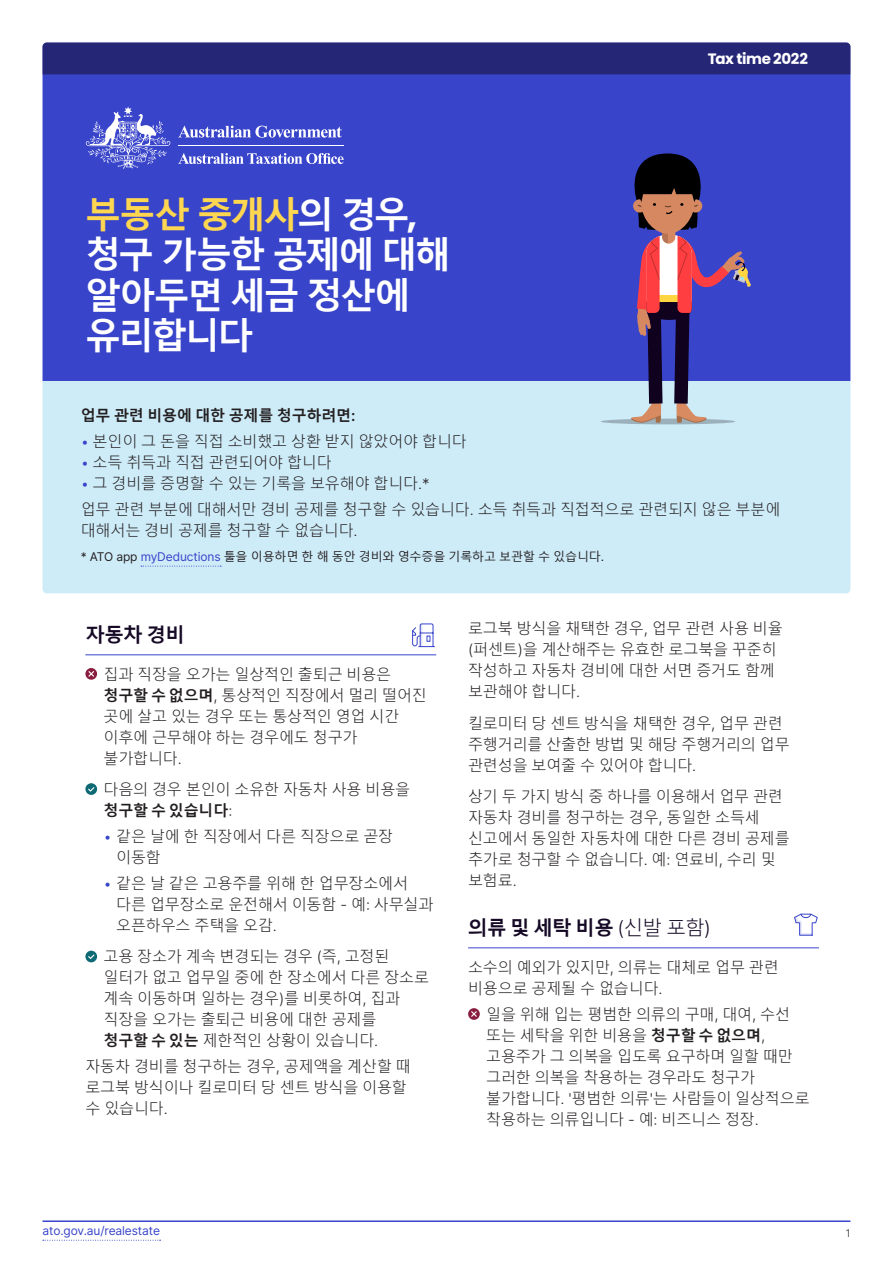
<style>
.page{position:relative;width:893px;height:1263px;background:#fff}
.page>*{position:absolute;margin:0;border:0;box-sizing:border-box;transform-origin:0 0}
.h2_occupations{font:700 36px/40.5px "Malgun Gothic";letter-spacing:-.07em;color:#fff}
.h3_rule_under__icon{font:700 19.5px "Malgun Gothic";letter-spacing:-.03em;color:#150925}
.p_icon{font:300 15px/21px "Malgun Gothic";letter-spacing:-.01em;color:#231f20}
.t1{font:700 15px "Malgun Gothic";letter-spacing:-.01em;color:#231f20}
.h1_factsheet_header{font:700 15px "Poppins";letter-spacing:-.025em;color:#fff}
.p_note{font:12px "Malgun Gothic";letter-spacing:-.01em;color:#231f20}
.t2{font:12px "Inter";letter-spacing:-.01em;color:#3844ca}
.t3{font:300 10.5px "Inter";color:#231f20}
.s1{color:#ffd650}
.s2{font-family:"Poppins"}
.s3{font-family:"Inter";font-weight:600}
.s4{font-family:"Inter";color:#3844ca}
.s5{font-family:"Inter"}
.s6{font-weight:700}
.s7{font-family:"Inter";font-weight:300}
.s8{font-weight:300}
</style>
<div class="page">
<hr style="left:43px;top:1220px;width:807px;height:2px;background:#3844ca">
<div style="left:43px;top:74px;width:807px;height:307px;background:#3844ca"></div>
<svg style="left:178px;top:126px;width:164px;height:12px"></svg>
<svg style="left:86px;top:107px;width:84px;height:62px;background:#666fd6"></svg>
<hr style="left:178px;top:145px;width:166px;height:1px;background:#fff">
<svg style="left:178px;top:153px;width:166px;height:11px"></svg>
<div style="left:43px;top:43px;width:807px;height:31px;background:#262677"></div>
<svg style="left:43px;top:1240px;width:118px;height:1px"></svg>
<div style="left:43px;top:381px;width:807px;height:212px;background:#ceebf8"></div>
<svg style="left:141px;top:566px;width:80px;height:1px"></svg>
<hr style="left:85px;top:654px;width:351px;height:1px;background:#3844ca">
<svg style="left:412px;top:623px;width:23px;height:24px"></svg>
<svg style="left:85px;top:668px;width:12px;height:12px"></svg>
<svg style="left:88px;top:671px;width:6px;height:6px"></svg>
<svg style="left:85px;top:783px;width:12px;height:12px"></svg>
<svg style="left:88px;top:787px;width:6px;height:4px"></svg>
<div style="left:85px;top:951px;width:12px;height:11px;background:#0d6974;border-radius:50%"></div>
<svg style="left:88px;top:954px;width:6px;height:5px"></svg>
<hr style="left:468px;top:947px;width:351px;height:1px;background:#3844ca">
<svg style="left:794px;top:914px;width:24px;height:22px"></svg>
<div style="left:468px;top:1008px;width:12px;height:12px;background:#881d3f;border-radius:50%"></div>
<svg style="left:471px;top:1011px;width:6px;height:6px"></svg>
<div style="left:601px;top:419px;width:134px;height:5px;background:#9bb0ba;border-radius:50%"></div>
<svg style="left:629px;top:153px;width:122px;height:270px;background:#68589a"></svg>
<h1 class="h1_factsheet_header" style="left:708px;top:50px;width:102px">Tax time 2022</h1>
<h2 class="h2_occupations" style="left:85px;top:194px;width:368px"><span class="s1">부동산 중개사</span>의 경우<span class="s2">, </span>청구 가능한 공제에 대해 알아두면 세금 정산에 유리합니다</h2>
<p class="t1" style="left:81px;top:407px;width:276px">업무 관련 비용에 대한 공제를 청구하려면<span class="s3">:</span></p>
<p class="p_icon" style="left:81px;top:431px;width:388px"><span class="s4">•</span> 본인이 그 돈을 직접 소비했고 상환 받지 않았어야 합니다</p>
<p class="p_icon" style="left:81px;top:452px;width:253px"><span class="s4">•</span> 소득 취득과 직접 관련되어야 합니다</p>
<p class="p_icon" style="left:81px;top:473px;width:350px"><span class="s4">•</span> 그 경비를 증명할 수 있는 기록을 보유해야 합니다<span class="s5">.*</span></p>
<p class="p_icon" style="left:81px;top:499px;width:701px">업무 관련 부분에 대해서만 경비 공제를 청구할 수 있습니다<span class="s5">.</span> 소득 취득과 직접적으로 관련되지 않은 부분에 대해서는 경비 공제를 청구할 수 없습니다<span class="s5">.</span></p>
<p class="p_note" style="left:81px;top:550px;width:525px"><span class="s5">* ATO app</span> <span class="s4">myDeductions</span> 툴을 이용하면 한 해 동안 경비와 영수증을 기록하고 보관할 수 있습니다<span class="s5">.</span></p>
<h3 class="h3_rule_under__icon" style="left:85px;top:623px;width:101px">자동차 경비</h3>
<p class="p_icon" style="left:103px;top:664px;width:325px">집과 직장을 오가는 일상적인 출퇴근 비용은 <span class="s6">청구할 수 없으며</span><span class="s5">,</span> 통상적인 직장에서 멀리 떨어진 곳에 살고 있는 경우 또는 통상적인 영업 시간 이후에 근무해야 하는 경우에도 청구가 불가합니다<span class="s5">.</span></p>
<p class="p_icon" style="left:103px;top:779px;width:308px">다음의 경우 본인이 소유한 자동차 사용 비용을 <span class="s6">청구할 수 있습니다</span><span class="s5">:</span></p>
<p class="p_icon" style="left:116px;top:826px;width:278px;text-indent:-13px"><span class="s4">•</span> 같은 날에 한 직장에서 다른 직장으로 곧장 이동함</p>
<p class="p_icon" style="left:116px;top:873px;width:319px;text-indent:-13px"><span class="s4">•</span> 같은 날 같은 고용주를 위해 한 업무장소에서 다른 업무장소로 운전해서 이동함 <span class="s5">-</span> 예<span class="s5">:</span> 사무실과 오픈하우스 주택을 오감<span class="s5">.</span></p>
<p class="p_icon" style="left:103px;top:947px;width:327px">고용 장소가 계속 변경되는 경우 <span class="s5">(</span>즉<span class="s5">,</span> 고정된 일터가 없고 업무일 중에 한 장소에서 다른 장소로 계속 이동하며 일하는 경우<span class="s5">)</span>를 비롯하여<span class="s5">,</span> 집과 직장을 오가는 출퇴근 비용에 대한 공제를<br><span class="s6">청구할 수 있는</span> 제한적인 상황이 있습니다<span class="s5">.</span></p>
<p class="p_icon" style="left:85px;top:1057px;width:327px">자동차 경비를 청구하는 경우<span class="s5">,</span> 공제액을 계산할 때 로그북 방식이나 킬로미터 당 센트 방식을 이용할 수 있습니다<span class="s5">.</span></p>
<p class="p_icon" style="left:468px;top:619px;width:316px">로그북 방식을 채택한 경우<span class="s5">,</span> 업무 관련 사용 비율 <span class="s5">(</span>퍼센트<span class="s5">)</span>을 계산해주는 유효한 로그북을 꾸준히 작성하고 자동차 경비에 대한 서면 증거도 함께 보관해야 합니다<span class="s5">.</span></p>
<p class="p_icon" style="left:468px;top:713px;width:323px">킬로미터 당 센트 방식을 채택한 경우<span class="s5">,</span> 업무 관련 주행거리를 산출한 방법 및 해당 주행거리의 업무 관련성을 보여줄 수 있어야 합니다<span class="s5">.</span></p>
<p class="p_icon" style="left:468px;top:786px;width:323px">상기 두 가지 방식 중 하나를 이용해서 업무 관련 자동차 경비를 청구하는 경우<span class="s5">,</span> 동일한 소득세 신고에서 동일한 자동차에 대한 다른 경비 공제를 추가로 청구할 수 없습니다<span class="s5">.</span> 예<span class="s5">:</span> 연료비<span class="s5">,</span> 수리 및 보험료<span class="s5">.</span></p>
<h3 class="h3_rule_under__icon" style="left:468px;top:916px;width:244px">의류 및 세탁 비용 <span class="s7">(</span><span class="s8">신발 포함</span><span class="s7">)</span></h3>
<p class="p_icon" style="left:468px;top:957px;width:312px">소수의 예외가 있지만<span class="s5">,</span> 의류는 대체로 업무 관련 비용으로 공제될 수 없습니다<span class="s5">.</span></p>
<p class="p_icon" style="left:486px;top:1004px;width:325px">일을 위해 입는 평범한 의류의 구매<span class="s5">,</span> 대여<span class="s5">,</span> 수선 또는 세탁을 위한 비용을 <span class="s6">청구할 수 없으며</span><span class="s5">, </span>고용주가 그 의복을 입도록 요구하며 일할 때만 그러한 의복을 착용하는 경우라도 청구가 불가합니다<span class="s5">. '</span>평범한 의류<span class="s5">'</span>는 사람들이 일상적으로 착용하는 의류입니다 <span class="s5">-</span> 예<span class="s5">:</span> 비즈니스 정장<span class="s5">.</span></p>
<p class="t2" style="left:43px;top:1222px;width:119px">ato.gov.au/realestate</p>
<p class="t3" style="left:846px;top:1225px;width:6px">1</p>
</div>
